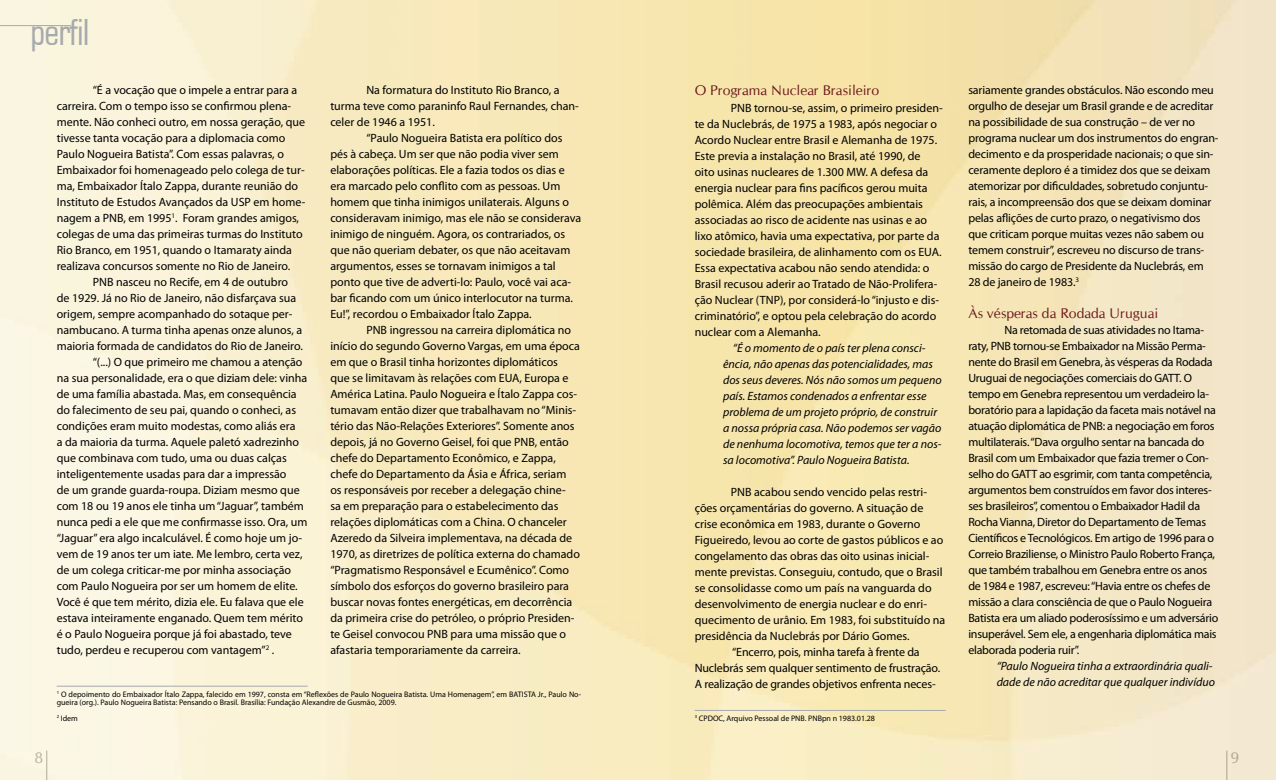
<style>
.page{position:relative;width:1276px;height:780px;background:#fff}
.page>*{position:absolute;margin:0;border:0;box-sizing:border-box;transform-origin:0 0}
.t1{font:37px "Eural Small DB Normal";color:#a7a9ac}
.t2{font:16px "Cg Omega";color:#939598}
.t3{font:14px "Cg Omega";color:#6d191c}
.t4{font:12px/16px "Myriad Pro";color:#000}
.t5{font:12px/16px "Myriad Pro";letter-spacing:-.02em;color:#000}
.t6{font:italic 12px/16px "Myriad Pro";color:#000}
.t7{font:8px/8px "Myriad Pro";color:#000}
</style>
<div class="page">
<hr style="left:57px;top:685px;width:251px;height:1px;background:#a7a9ac">
<hr style="left:0;top:25px;width:71px;height:1px;background:#a7a9ac">
<hr style="left:694px;top:710px;width:251px;height:1px;background:#a7a9ac">
<h1 class="t1" style="left:31px;top:12px;width:59px">perfil</h1>
<p class="t4" style="left:57px;top:82px;width:250px;text-indent:36px">“É a vocação que o impele a entrar para a carreira. Com o tempo isso se confirmou plena&shy;mente. Não conheci outro, em nossa geração, que tivesse tanta vocação para a diplomacia como Paulo Nogueira Batista”. Com essas palavras, o Embaixador foi homenageado pelo colega de tur&shy;ma, Embaixador Ítalo Zappa, durante reunião do Instituto de Estudos Avançados da USP em home&shy;nagem a PNB, em 1995<sup>1</sup>. Foram grandes amigos, colegas de uma das primeiras turmas do Instituto Rio Branco, em 1951, quando o Itamaraty ainda realizava concursos somente no Rio de Janeiro.</p>
<p class="t4" style="left:93px;top:274px;width:197px">PNB nasceu no Recife, em 4 de outubro</p>
<p class="t4" style="left:57px;top:290px;width:241px">de 1929. Já no Rio de Janeiro, não disfarçava sua</p>
<p class="t4" style="left:57px;top:306px;width:237px">origem, sempre acompanhado do sotaque per-</p>
<p class="t4" style="left:57px;top:322px;width:247px">nambucano. A turma tinha apenas onze alunos, a</p>
<p class="t4" style="left:57px;top:338px;width:248px">maioria formada de candidatos do Rio de Janeiro.</p>
<p class="t4" style="left:93px;top:354px;width:211px">“(...) O que primeiro me chamou a atenção</p>
<p class="t4" style="left:57px;top:370px;width:252px">na sua personalidade, era o que diziam dele: vinha</p>
<p class="t4" style="left:57px;top:386px;width:241px">de uma família abastada. Mas, em consequência</p>
<p class="t4" style="left:57px;top:402px;width:241px">do falecimento de seu pai, quando o conheci, as</p>
<p class="t4" style="left:57px;top:418px;width:240px">condições eram muito modestas, como aliás era</p>
<p class="t4" style="left:57px;top:434px;width:244px">a da maioria da turma. Aquele paletó xadrezinho</p>
<p class="t4" style="left:57px;top:450px;width:232px">que combinava com tudo, uma ou duas calças</p>
<p class="t4" style="left:57px;top:466px;width:231px">inteligentemente usadas para dar a impressão</p>
<p class="t4" style="left:57px;top:482px;width:244px">de um grande guarda-roupa. Diziam mesmo que</p>
<p class="t4" style="left:57px;top:498px;width:249px">com 18 ou 19 anos ele tinha um “Jaguar”, também</p>
<p class="t4" style="left:57px;top:514px;width:252px">nunca pedi a ele que me confirmasse isso. Ora, um</p>
<p class="t4" style="left:57px;top:530px;width:247px">“Jaguar” era algo incalculável. É como hoje um jo-</p>
<p class="t4" style="left:57px;top:546px;width:247px">vem de 19 anos ter um iate. Me lembro, certa vez,</p>
<p class="t4" style="left:57px;top:562px;width:236px">de um colega criticar-me por minha associação</p>
<p class="t4" style="left:57px;top:578px;width:243px">com Paulo Nogueira por ser um homem de elite.</p>
<p class="t4" style="left:57px;top:594px;width:248px">Você é que tem mérito, dizia ele. Eu falava que ele</p>
<p class="t4" style="left:57px;top:610px;width:248px">estava inteiramente enganado. Quem tem mérito</p>
<p class="t4" style="left:57px;top:626px;width:237px">é o Paulo Nogueira porque já foi abastado, teve</p>
<p class="t4" style="left:57px;top:642px;width:219px">tudo, perdeu e recuperou com vantagem”<sup>2</sup> .</p>
<p class="t4" style="left:330px;top:82px;width:250px;text-indent:36px">Na formatura do Instituto Rio Branco, a turma teve como paraninfo Raul Fernandes, chan&shy;celer de 1946 a 1951.</p>
<p class="t4" style="left:330px;top:130px;width:252px;text-indent:36px">“Paulo Nogueira Batista era político dos pés à cabeça. Um ser que não podia viver sem elaborações políticas. Ele a fazia todos os dias e era marcado pelo conflito com as pessoas. Um homem que tinha inimigos unilaterais. Alguns o consideravam inimigo, mas ele não se considerava inimigo de ninguém. Agora, os contrariados, os que não queriam debater, os que não aceitavam argumentos, esses se tornavam inimigos a tal ponto que tive de adverti-lo: Paulo, você vai aca&shy;bar ficando com um único interlocutor na turma.<br>Eu!”, recordou o Embaixador Ítalo Zappa.</p>
<p class="t4" style="left:330px;top:322px;width:251px;text-indent:36px">PNB ingressou na carreira diplomática no início do segundo Governo Vargas, em uma época em que o Brasil tinha horizontes diplomáticos que se limitavam às relações com EUA, Europa e América Latina. Paulo Nogueira e Ítalo Zappa cos&shy;tumavam então dizer que trabalhavam no “Minis&shy;tério das Não-Relações Exteriores”. Somente anos depois, já no Governo Geisel, foi que PNB, então chefe do Departamento Econômico, e Zappa, chefe do Departamento da Ásia e África, seriam os responsáveis por receber a delegação chine-<br>sa em preparação para o estabelecimento das relações diplomáticas com a China. O chanceler Azeredo da Silveira implementava, na década de 1970, as diretrizes de política externa do chamado “Pragmatismo Responsável e Ecumênico”. Como símbolo dos esforços do governo brasileiro para buscar novas fontes energéticas, em decorrência da primeira crise do petróleo, o próprio Presiden&shy;te Geisel convocou PNB para uma missão que o afastaria temporariamente da carreira.</p>
<p class="t7" style="left:57px;top:690px;width:526px"><sup>1</sup> O depoimento do Embaixador Ítalo Zappa, falecido em 1997, consta em “Reflexões de Paulo Nogueira Batista. Uma Homenagem”, em BATISTA Jr., Paulo No&shy;gueira (org.). Paulo Nogueira Batista: Pensando o Brasil. Brasília: Fundação Alexandre de Gusmão, 2009.</p>
<p class="t7" style="left:57px;top:714px;width:23px"><sup>2</sup> Idem</p>
<p class="t3" style="left:694px;top:83px;width:186px">O Programa Nuclear Brasileiro</p>
<p class="t4" style="left:694px;top:99px;width:249px;text-indent:36px">PNB tornou-se, assim, o primeiro presiden&shy;te da Nuclebrás, de 1975 a 1983, após negociar o Acordo Nuclear entre Brasil e Alemanha de 1975.<br>Este previa a instalação no Brasil, até 1990, de oito usinas nucleares de 1.300 MW. A defesa da energia nuclear para fins pacíficos gerou muita polêmica. Além das preocupações ambientais associadas ao risco de acidente nas usinas e ao lixo atômico, havia uma expectativa, por parte da sociedade brasileira, de alinhamento com os EUA.<br>Essa expectativa acabou não sendo atendida: o Brasil recusou aderir ao Tratado de Não-Prolifera&shy;ção Nuclear (TNP), por considerá-lo “injusto e dis&shy;criminatório”, e optou pela celebração do acordo nuclear com a Alemanha.</p>
<p class="t6" style="left:723px;top:339px;width:220px;text-indent:10px">“É o momento de o país ter plena consci&shy;ência, não apenas das potencialidades, mas dos seus deveres. Nós não somos um pequeno país. Estamos condenados a enfrentar esse problema de um projeto próprio, de construir a nossa própria casa. Não podemos ser vagão de nenhuma locomotiva, temos que ter a nos&shy;sa locomotiva”. Paulo Nogueira Batista.</p>
<p class="t4" style="left:730px;top:483px;width:198px">PNB acabou sendo vencido pelas restri-</p>
<p class="t4" style="left:694px;top:499px;width:230px">ções orçamentárias do governo. A situação de</p>
<p class="t4" style="left:694px;top:515px;width:227px">crise econômica em 1983, durante o Governo</p>
<p class="t4" style="left:694px;top:531px;width:250px">Figueiredo, levou ao corte de gastos públicos e ao</p>
<p class="t4" style="left:694px;top:547px;width:236px">congelamento das obras das oito usinas inicial-</p>
<p class="t4" style="left:694px;top:563px;width:249px">mente previstas. Conseguiu, contudo, que o Brasil</p>
<p class="t4" style="left:694px;top:579px;width:238px">se consolidasse como um país na vanguarda do</p>
<p class="t4" style="left:694px;top:595px;width:234px">desenvolvimento de energia nuclear e do enri-</p>
<p class="t4" style="left:694px;top:611px;width:252px">quecimento de urânio. Em 1983, foi substituído na</p>
<p class="t4" style="left:694px;top:627px;width:216px">presidência da Nuclebrás por Dário Gomes.</p>
<p class="t4" style="left:732px;top:643px;width:189px">“Encerro, pois, minha tarefa à frente da</p>
<p class="t4" style="left:694px;top:659px;width:247px">Nuclebrás sem qualquer sentimento de frustração.</p>
<p class="t4" style="left:694px;top:675px;width:242px">A realização de grandes objetivos enfrenta neces-</p>
<p class="t7" style="left:694px;top:714px;width:182px"><sup>3</sup> CPDOC, Arquivo Pessoal de PNB. PNBpn n 1983.01.28</p>
<p class="t4" style="left:968px;top:82px;width:252px">sariamente grandes obstáculos. Não escondo meu orgulho de desejar um Brasil grande e de acreditar na possibilidade de sua construção – de ver no programa nuclear um dos instrumentos do engran&shy;decimento e da prosperidade nacionais; o que sin&shy;ceramente deploro é a timidez dos que se deixam atemorizar por dificuldades, sobretudo conjuntu&shy;rais, a incompreensão dos que se deixam dominar pelas aflições de curto prazo, o negativismo dos que criticam porque muitas vezes não sabem ou temem construir”, escreveu no discurso de trans&shy;missão do cargo de Presidente da Nuclebrás, em 28 de janeiro de 1983.<sup>3</sup></p>
<p class="t3" style="left:968px;top:305px;width:191px">Às vésperas da Rodada Uruguai</p>
<p class="t5" style="left:968px;top:322px;width:251px;text-indent:36px">Na retomada de suas atividades no Itama&shy;raty, PNB tornou-se Embaixador na Missão Perma&shy;nente do Brasil em Genebra, às vésperas da Rodada Uruguai de negociações comerciais do GATT. O tempo em Genebra representou um verdadeiro la&shy;boratório para a lapidação da faceta mais notável na atuação diplomática de PNB: a negociação em foros multilaterais. “Dava orgulho sentar na bancada do Brasil com um Embaixador que fazia tremer o Con&shy;selho do GATT ao esgrimir, com tanta competência, argumentos bem construídos em favor dos interes&shy;ses brasileiros”, comentou o Embaixador Hadil da Rocha Vianna, Diretor do Departamento de Temas Científicos e Tecnológicos. Em artigo de 1996 para o Correio Braziliense, o Ministro Paulo Roberto França, que também trabalhou em Genebra entre os anos de 1984 e 1987, escreveu: “Havia entre os chefes de missão a clara consciência de que o Paulo Nogueira Batista era um aliado poderosíssimo e um adversário insuperável. Sem ele, a engenharia diplomática mais elaborada poderia ruir”.</p>
<p class="t6" style="left:996px;top:658px;width:220px">“Paulo Nogueira tinha a extraordinária quali&shy;dade de não acreditar que qualquer indivíduo</p>
<h2 class="t2" style="left:35px;top:748px;width:10px">8</h2>
<h2 class="t2" style="left:1230px;top:748px;width:10px">9</h2>
</div>
